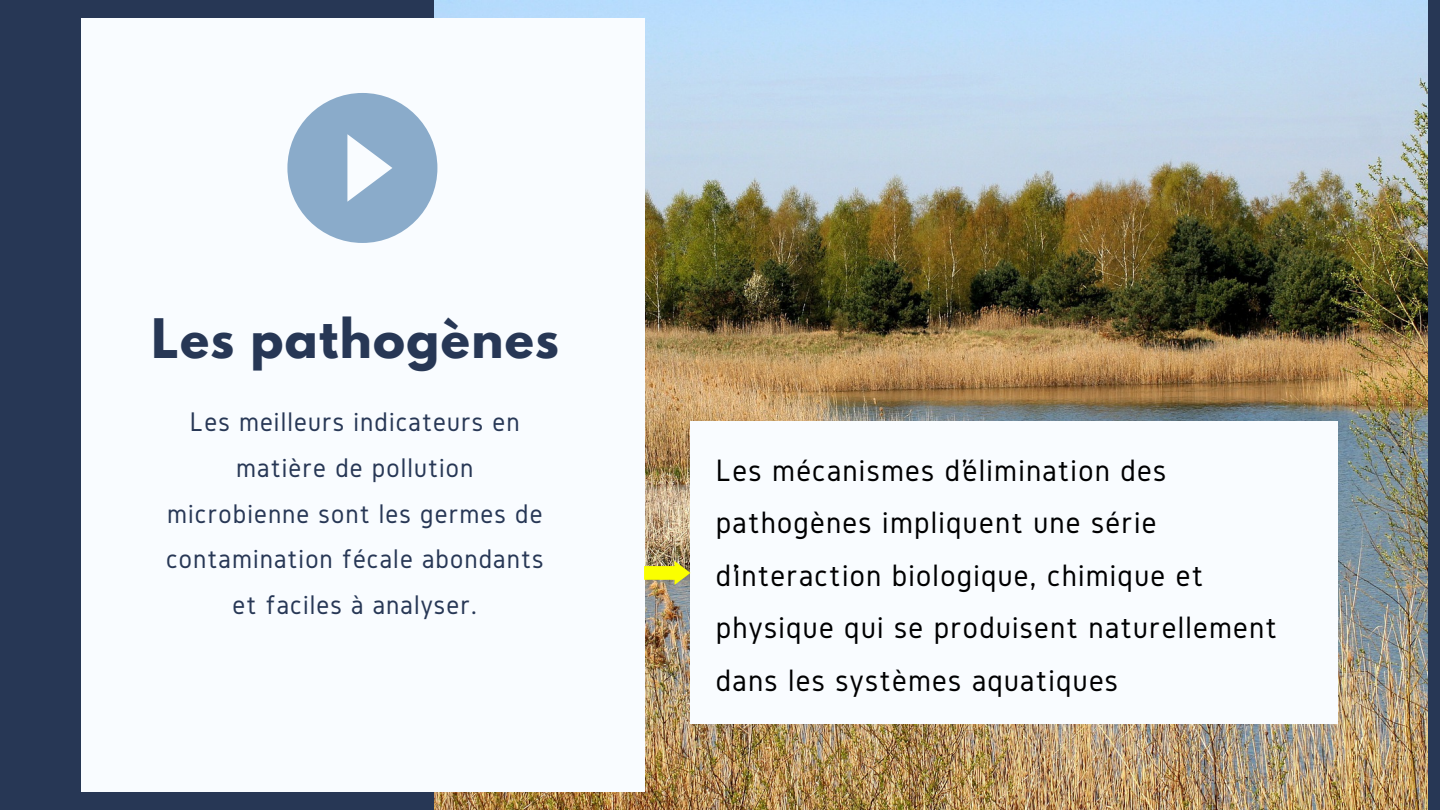
<style>
.page{position:relative;width:1440px;height:810px;background:#273755}
.page>*{position:absolute;margin:0;border:0;box-sizing:border-box;transform-origin:0 0}
.t1{font:700 48.2px "League Spartan";letter-spacing:.03em;color:#273755}
.t2{font:32.1px/52.5px "Gidole";letter-spacing:.04em;color:#000}
.t3{font:28px/45.8px "Gidole";letter-spacing:.04em;color:#273755;text-align:center}
</style>
<div class="page">
<img style="left:435px;top:0;width:993px;height:810px">
<div style="left:81px;top:19px;width:563px;height:773px;background:#f9fcff"></div>
<svg style="left:287px;top:93px;width:150px;height:150px"></svg>
<div style="left:690px;top:421px;width:648px;height:303px;background:#f9fcff"></div>
<svg style="left:644px;top:561px;width:47px;height:24px"></svg>
<h1 class="t1" style="left:151px;top:314px;width:409px">Les pathogènes</h1>
<p class="t3" style="left:166px;top:399px;width:379px">Les meilleurs indicateurs en matière de pollution microbienne sont les germes de contamination fécale abondants et faciles à analyser.</p>
<p class="t2" style="left:716px;top:443px;width:563px">Les mécanismes d’élimination des pathogènes impliquent une série d’interaction biologique, chimique et physique qui se produisent naturellement dans les systèmes aquatiques</p>
</div>
